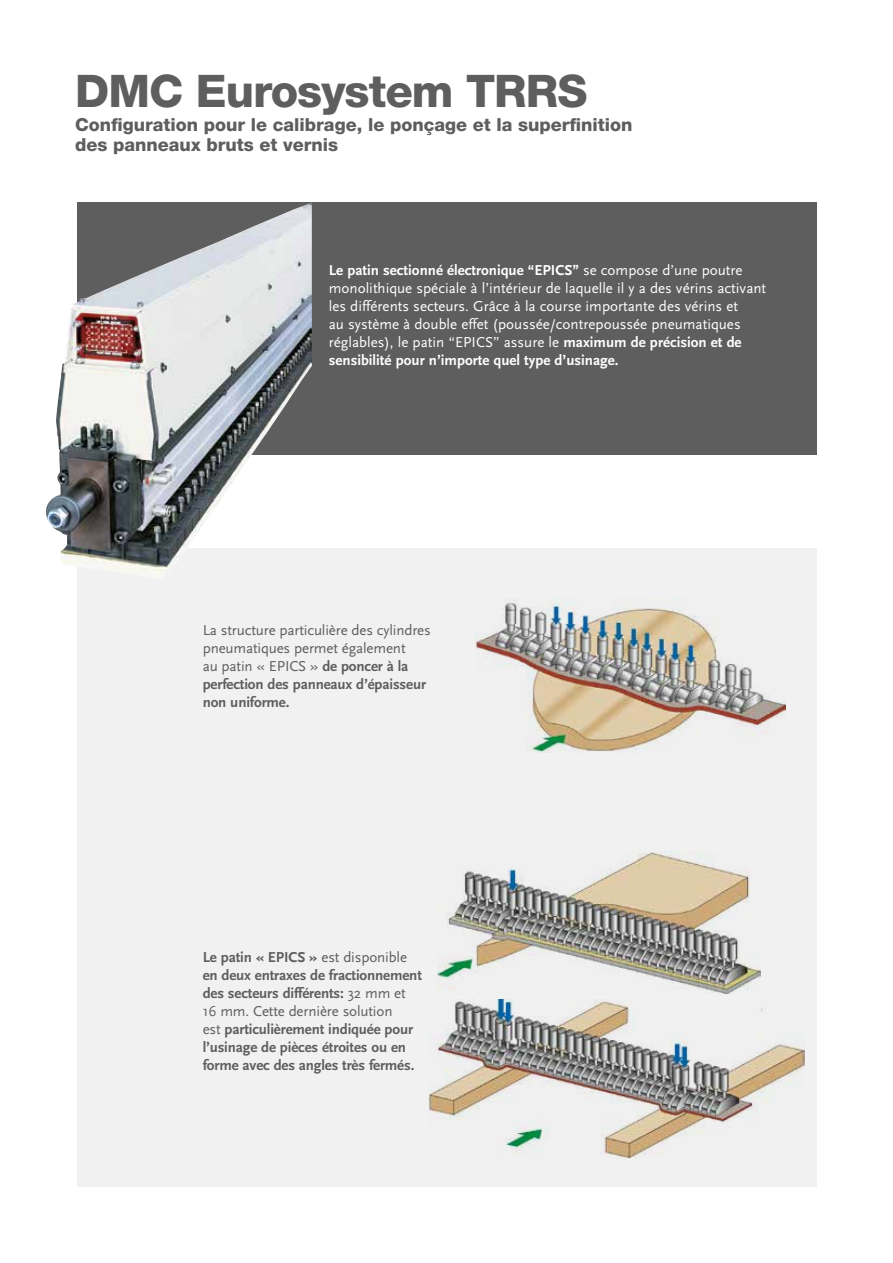
<style>
.page{position:relative;width:893px;height:1263px;background:#fff}
.page>*{position:absolute;margin:0;border:0;box-sizing:border-box;transform-origin:0 0}
.t1{font:800 45px "Helvetica Neue LT Std";letter-spacing:-.02em;color:#5f5e5e}
.t2{font:800 18px/19.5px "Helvetica Neue LT Std";color:#5f5e5e}
.t3{font:15px/18px "Scala Sans";color:#fff}
.t4{font:700 15px/18px "Scala Sans";letter-spacing:-.01em;color:#5f5e5e}
.t5{font:15px/18px "Scala Sans";letter-spacing:-.01em;color:#5f5e5e}
.s1{font-weight:700}
.s2{font-weight:400}
</style>
<div class="page">
<div style="left:77px;top:203px;width:739px;height:252px;background:#5f5e5e"></div>
<div style="left:77px;top:548px;width:739px;height:638px;background:#f1f1f1"></div>
<img style="left:46px;top:203px;width:266px;height:367px">
<img style="left:475px;top:599px;width:310px;height:153px">
<img style="left:438px;top:852px;width:322px;height:142px">
<img style="left:429px;top:999px;width:375px;height:160px">
<h1 class="t1" style="left:75px;top:64px;width:514px">DMC Eurosystem TRRS</h1>
<p class="t2" style="left:75px;top:115px;width:559px">Configuration pour le calibrage, le ponçage et la superfinition des panneaux bruts et vernis</p>
<p class="t3" style="left:329px;top:261px;width:439px"><span class="s1">Le patin sectionné électronique “EPICS”</span> se compose d’une poutre monolithique spéciale à l’intérieur de laquelle il y a des vérins activant les différents secteurs. Grâce à la course importante des vérins et<br>au système à double effet (poussée/contrepoussée pneumatiques réglables), le patin “EPICS” assure le <span class="s1">maximum de précision et de sensibilité pour n’importe quel type d’usinage.</span></p>
<p class="t5" style="left:203px;top:621px;width:230px">La structure particulière des cylindres pneumatiques permet également<br>au patin « EPICS » <span class="s1">de poncer à la perfection des panneaux d’épaisseur non uniforme.</span></p>
<p class="t4" style="left:203px;top:949px;width:221px">Le patin « EPICS » <span class="s2">est disponible </span>en deux entraxes de fractionnement des secteurs différents: <span class="s2">32 mm et 16 mm. Cette dernière solution<br>est</span> particulièrement indiquée pour l’usinage de pièces étroites ou en forme avec des angles très fermés.</p>
</div>
